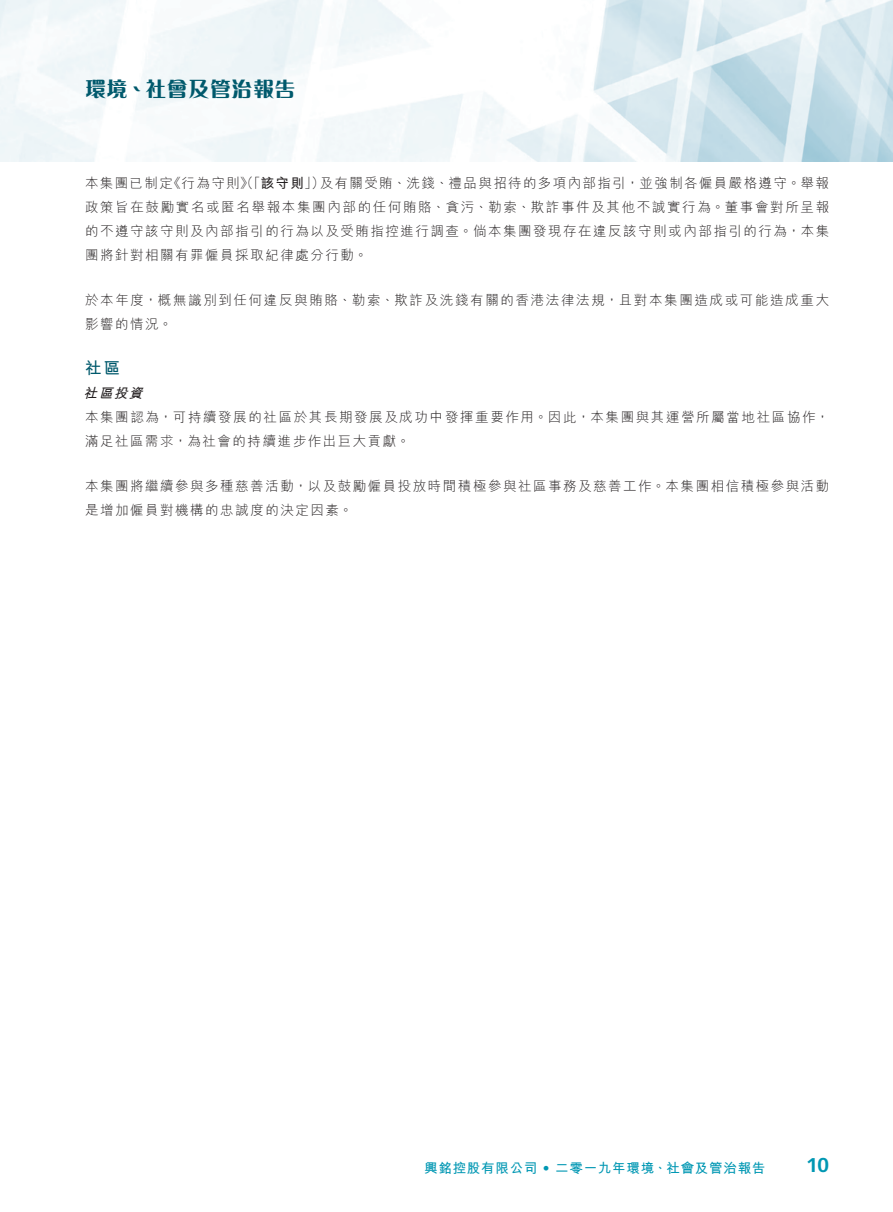
<style>
.page{position:relative;width:893px;height:1212px;background:#fff}
.page>*{position:absolute;margin:0;border:0;box-sizing:border-box;transform-origin:0 0}
.t1{font:800 21px "M Ellan HK";letter-spacing:.025em;color:#00596c}
.t2{font:700 19.5px "Vectora LT Std";color:#0197b3}
._04___H2{font:700 16.5px "M Hei HK";color:#00596c}
._01_Body_Text{font:300 13.5px/24px "M Hei HK";letter-spacing:.115em;color:#231f20}
.t3{font:700 13.5px "M Hei HK";letter-spacing:.055em;color:#0197b3}
._05_____H3{font:italic 700 13.5px "M Hei HK";color:#231f20}
.s1{font-weight:700}
.s2{font-family:"Vectora LT Std"}
</style>
<div class="page">
<img style="left:0;top:0;width:893px;height:161px">
<h1 class="t1" style="left:85px;top:79px;width:212px">環境、社會及管治報告</h1>
<p class="_01_Body_Text" style="left:168px;top:170px;width:158px">《行為守則》（「<span class="s1">該守則</span>」）</p>
<p class="_01_Body_Text" style="left:320px;top:170px;width:511px">及有關受賄、洗錢、禮品與招待的多項內部指引，並強制各僱員嚴格遵守。舉報</p>
<p class="_01_Body_Text" style="left:85px;top:170px;width:746px">本集團已制定<br>政策旨在鼓勵實名或匿名舉報本集團內部的任何賄賂、貪污、勒索、欺詐事件及其他不誠實行為。董事會對所呈報的不遵守該守則及內部指引的行為以及受賄指控進行調查。倘本集團發現存在違反該守則或內部指引的行為，本集團將針對相關有罪僱員採取紀律處分行動。</p>
<p class="_01_Body_Text" style="left:85px;top:287px;width:746px">於本年度，概無識別到任何違反與賄賂、勒索、欺詐及洗錢有關的香港法律法規，且對本集團造成或可能造成重大影響的情況。</p>
<p class="_04___H2" style="left:85px;top:356px;width:36px">社區</p>
<p class="_05_____H3" style="left:84px;top:383px;width:65px">社區投資</p>
<p class="_01_Body_Text" style="left:85px;top:404px;width:746px">本集團認為，可持續發展的社區於其長期發展及成功中發揮重要作用。因此，本集團與其運營所屬當地社區協作，滿足社區需求，為社會的持續進步作出巨大貢獻。</p>
<p class="_01_Body_Text" style="left:85px;top:473px;width:746px">本集團將繼續參與多種慈善活動，以及鼓勵僱員投放時間積極參與社區事務及慈善工作。本集團相信積極參與活動是增加僱員對機構的忠誠度的決定因素。</p>
<p class="t3" style="left:424px;top:1158px;width:343px">興銘控股有限公司 <span class="s2">•</span> 二零一九年環境、社會及管治報告</p>
<h2 class="t2" style="left:806px;top:1153px;width:24px">10</h2>
</div>
